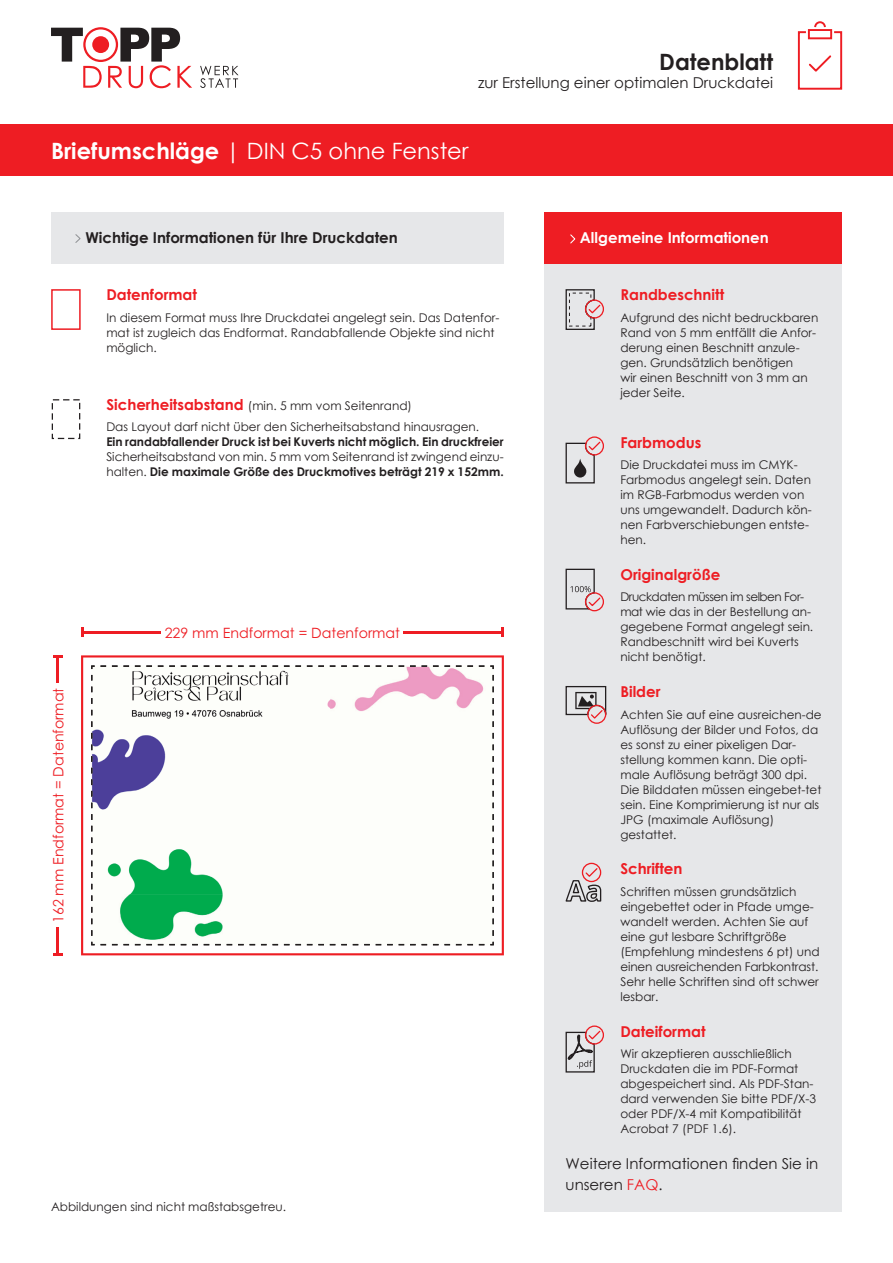
<style>
.page{position:relative;width:893px;height:1263px;background:#fff}
.page>*{position:absolute;margin:0;border:0;box-sizing:border-box;transform-origin:0 0}
.t1{font:22.5px "Century Gothic";color:#fff}
.t2{font:700 22.5px "Century Gothic";color:#231f20}
.t3{font:15px/21px "Century Gothic";color:#231f20}
.t4{font:700 15px "Century Gothic";color:#ee1d23}
.t5{font:700 15px "Century Gothic";color:#231f20}
.t6{font:700 15px "Century Gothic";color:#fff}
.t7{font:14.25px "Century Gothic";color:#ee1d23}
.t8{font:12px/15px "Century Gothic";color:#231f20}
.t9{font:700 12px "Century Gothic";color:#231f20}
.s1{font-weight:700}
.s2{font-weight:700;font-size:15px;color:#ee1d23}
.s3{color:#ee1d23}
</style>
<div class="page">
<div style="left:544px;top:213px;width:298px;height:999px;background:#e6e7e9"></div>
<div style="left:544px;top:213px;width:298px;height:51px;background:#ee1d23"></div>
<div style="left:51px;top:213px;width:453px;height:51px;background:#e6e7e9"></div>
<div style="left:0;top:125px;width:893px;height:51px;background:#ee1d23"></div>
<svg style="left:75px;top:234px;width:6px;height:9px"></svg>
<svg style="left:798px;top:21px;width:44px;height:68px"></svg>
<svg style="left:570px;top:234px;width:6px;height:10px"></svg>
<hr style="left:82px;top:631px;width:421px;height:2px;background:#ee1d23">
<svg style="left:81px;top:627px;width:2px;height:10px"></svg>
<svg style="left:502px;top:627px;width:2px;height:10px"></svg>
<hr style="left:57px;top:656px;width:2px;height:298px;background:#ee1d23">
<svg style="left:53px;top:953px;width:10px;height:2px"></svg>
<svg style="left:53px;top:655px;width:10px;height:2px"></svg>
<div style="left:162px;top:627px;width:241px;height:10px;background:#fff"></div>
<svg style="left:81px;top:655px;width:423px;height:300px"></svg>
<img style="left:91px;top:665px;width:403px;height:280px">
<img style="left:91px;top:675px;width:2px;height:261px">
<img style="left:106px;top:944px;width:378px;height:1px">
<img style="left:492px;top:675px;width:2px;height:261px">
<img style="left:106px;top:665px;width:378px;height:2px">
<svg style="left:91px;top:665px;width:15px;height:4px"></svg>
<svg style="left:490px;top:665px;width:4px;height:4px"></svg>
<svg style="left:91px;top:942px;width:15px;height:3px"></svg>
<svg style="left:490px;top:942px;width:4px;height:3px"></svg>
<div style="left:53px;top:684px;width:10px;height:243px;background:#fff"></div>
<div style="left:585px;top:299px;width:19px;height:20px;border:1px solid #ee1d23;border-radius:50%"></div>
<svg style="left:566px;top:289px;width:36px;height:41px"></svg>
<div style="left:585px;top:436px;width:19px;height:19px;border:1px solid #ee1d23;border-radius:50%"></div>
<svg style="left:566px;top:440px;width:36px;height:43px"></svg>
<div style="left:585px;top:592px;width:19px;height:19px;border:1px solid #ee1d23;border-radius:50%"></div>
<svg style="left:566px;top:569px;width:36px;height:41px"></svg>
<div style="left:587px;top:705px;width:19px;height:19px;border:1px solid #ee1d23;border-radius:50%"></div>
<svg style="left:566px;top:686px;width:40px;height:34px"></svg>
<div style="left:582px;top:863px;width:19px;height:19px;border:1px solid #ee1d23;border-radius:50%"></div>
<svg style="left:566px;top:867px;width:35px;height:35px"></svg>
<div style="left:585px;top:1025px;width:19px;height:19px;border:1px solid #ee1d23;border-radius:50%"></div>
<svg style="left:566px;top:1029px;width:36px;height:43px"></svg>
<svg style="left:200px;top:66px;width:39px;height:22px"></svg>
<svg style="left:51px;top:27px;width:141px;height:61px"></svg>
<div style="left:52px;top:399px;width:28px;height:40px;border:1px dashed #231f20"></div>
<div style="left:51px;top:289px;width:30px;height:41px;border:2px solid #ee1d23"></div>
<h1 class="t2" style="left:659px;top:45px;width:115px">Datenblatt</h1>
<p class="t3" style="left:478px;top:72px;width:297px">zur Erstellung einer optimalen Druckdatei</p>
<h1 class="t1" style="left:51px;top:135px;width:419px"><span class="s1">Briefumschläge</span> | DIN C5 ohne Fenster</h1>
<p class="t5" style="left:85px;top:227px;width:314px">Wichtige Informationen für Ihre Druckdaten</p>
<p class="t6" style="left:580px;top:227px;width:191px">Allgemeine Informationen</p>
<p class="t4" style="left:106px;top:284px;width:92px">Datenformat</p>
<p class="t8" style="left:106px;top:310px;width:394px">In diesem Format muss Ihre Druckdatei angelegt sein. Das Datenfor&shy;mat ist zugleich das Endformat. Randabfallende Objekte sind nicht möglich.</p>
<p class="t8" style="left:106px;top:395px;width:374px;line-height:21.3px"><span class="s2">Sicherheitsabstand</span> (min. 5 mm vom Seitenrand)<br>Das Layout darf nicht über den Sicherheitsabstand hinausragen.</p>
<p class="t9" style="left:106px;top:433px;width:399px">Ein randabfallender Druck ist bei Kuverts nicht möglich. Ein druckfreier</p>
<p class="t8" style="left:106px;top:449px;width:399px">Sicherheitsabstand von min. 5 mm vom Seitenrand ist zwingend einzu&shy;halten. <span class="s1">Die maximale Größe des Druckmotives beträgt 219 x 152mm.</span></p>
<p class="t7" style="left:48px;top:923px;width:237px;rotate:-90deg">162 mm Endformat = Datenformat</p>
<p class="t7" style="left:165px;top:623px;width:237px">229 mm Endformat = Datenformat</p>
<p class="t8" style="left:51px;top:1199px;width:237px">Abbildungen sind nicht maßstabsgetreu.</p>
<p class="t4" style="left:620px;top:284px;width:105px">Randbeschnitt</p>
<p class="t8" style="left:620px;top:310px;width:199px">Aufgrund des nicht bedruckbaren<br>Rand von 5 mm entfällt die Anfor&shy;derung einen Beschnitt anzule&shy;gen. Grundsätzlich benötigen<br>wir einen Beschnitt von 3 mm an jeder Seite.</p>
<p class="t4" style="left:620px;top:431px;width:82px">Farbmodus</p>
<p class="t8" style="left:620px;top:457px;width:193px">Die Druckdatei muss im CMYK-<br>Farbmodus angelegt sein. Daten im RGB-Farbmodus werden von uns umgewandelt. Dadurch kön&shy;nen Farbverschiebungen entste&shy;hen.</p>
<p class="t4" style="left:620px;top:563px;width:101px">Originalgröße</p>
<p class="t8" style="left:620px;top:589px;width:194px">Druckdaten müssen im selben For&shy;mat wie das in der Bestellung an&shy;gegebene Format angelegt sein.<br>Randbeschnitt wird bei Kuverts nicht benötigt.</p>
<p class="t4" style="left:620px;top:680px;width:42px">Bilder</p>
<p class="t8" style="left:620px;top:706px;width:203px">Achten Sie auf eine ausreichen-de<br>Auflösung der Bilder und Fotos, da es sonst zu einer pixeligen Dar&shy;stellung kommen kann. Die opti&shy;male Auflösung beträgt 300 dpi.<br>Die Bilddaten müssen eingebet-tet sein. Eine Komprimierung ist nur als<br>JPG (maximale Auflösung) gestattet.</p>
<p class="t4" style="left:620px;top:858px;width:64px">Schriften</p>
<p class="t8" style="left:620px;top:884px;width:201px">Schriften müssen grundsätzlich eingebettet oder in Pfade umge&shy;wandelt werden. Achten Sie auf eine gut lesbare Schriftgröße (Empfehlung mindestens 6 pt) und einen ausreichenden Farbkontrast.<br>Sehr helle Schriften sind oft schwer lesbar.</p>
<p class="t4" style="left:620px;top:1020px;width:87px">Dateiformat</p>
<p class="t8" style="left:620px;top:1046px;width:197px">Wir akzeptieren ausschließlich<br>Druckdaten die im PDF-Format abgespeichert sind. Als PDF-Stan&shy;dard verwenden Sie bitte PDF/X-3 oder PDF/X-4 mit Kompatibilität<br>Acrobat 7 (PDF 1.6).</p>
<p class="t3" style="left:566px;top:1152px;width:254px">Weitere Informationen finden Sie in unseren <span class="s3">FAQ</span>.</p>
</div>
